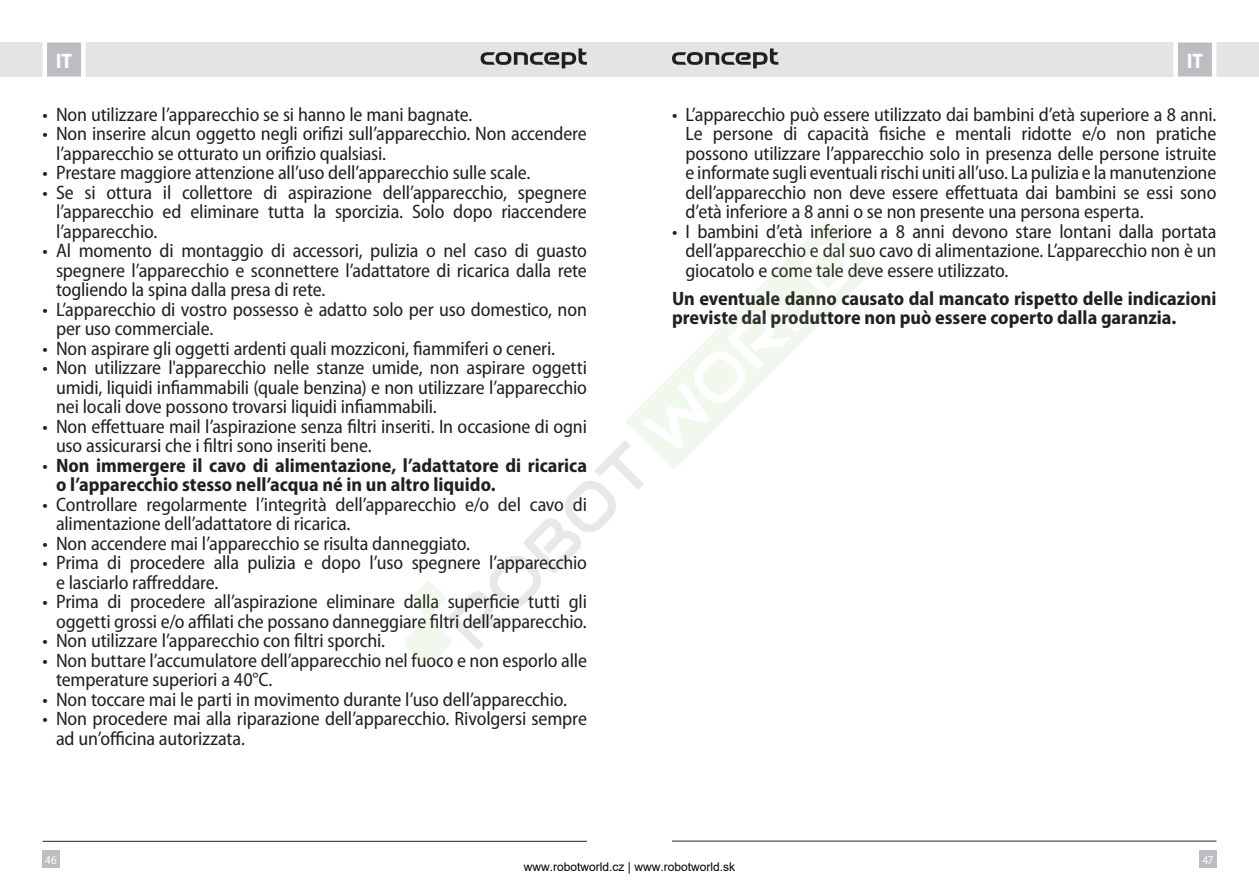
<style>
.page{position:relative;width:1259px;height:893px;background:#fff}
.page>*{position:absolute;margin:0;border:0;box-sizing:border-box;transform-origin:0 0}
.t1{font:700 semi-condensed 21px "Myriad Pro";color:#fff}
.t2{font:semi-condensed 19.5px/19.5px "Myriad Pro";letter-spacing:-.01em;color:#231f20}
.t3{font:700 semi-condensed 19.5px/19.5px "Myriad Pro";color:#231f20}
.t4{font:12px "Arial";color:#000}
.t5{font:semi-condensed 12px "Myriad Pro";color:#fff}
.s1{font-weight:400}
</style>
<div class="page">
<div style="left:629px;top:43px;width:630px;height:34px;background:#e4e4e4"></div>
<div style="left:0;top:43px;width:629px;height:34px;background:#e4e4e4"></div>
<div style="left:43px;top:850px;width:17px;height:17px;background:#bcbdc0"></div>
<div style="left:1199px;top:850px;width:17px;height:17px;background:#bcbdc0"></div>
<svg style="left:1171px;top:42px;width:47px;height:35px;background:#cdced0"></svg>
<svg style="left:40px;top:42px;width:48px;height:35px;background:#ceced0"></svg>
<hr style="left:672px;top:841px;width:544px;height:1px;background:#231f20">
<hr style="left:43px;top:841px;width:544px;height:1px;background:#231f20">
<svg style="left:480px;top:48px;width:107px;height:20px"></svg>
<svg style="left:672px;top:48px;width:106px;height:20px"></svg>
<svg style="left:810px;top:220px;width:65px;height:63px"></svg>
<svg style="left:404px;top:237px;width:456px;height:429px"></svg>
<p class="t1" style="left:56px;top:50px;width:18px">IT</p>
<p class="t1" style="left:1186px;top:50px;width:18px">IT</p>
<p class="t2" style="left:43px;top:105px;width:431px">• Non utilizzare l’apparecchio se si hanno le mani bagnate.</p>
<p class="t2" style="left:56px;top:125px;width:532px;text-indent:-13px">• Non inserire alcun oggetto negli orifizi sull’apparecchio. Non accendere l’apparecchio se otturato un orifizio qualsiasi.</p>
<p class="t2" style="left:43px;top:164px;width:489px">• Prestare maggiore attenzione all’uso dell’apparecchio sulle scale.</p>
<p class="t2" style="left:56px;top:183px;width:532px;text-align:justify;text-indent:-14px">• Se si ottura il collettore di aspirazione dell’apparecchio, spegnere l’apparecchio ed eliminare tutta la sporcizia. Solo dopo riaccendere l’apparecchio.</p>
<p class="t2" style="left:56px;top:242px;width:532px;text-align:justify;text-indent:-13px">• Al momento di montaggio di accessori, pulizia o nel caso di guasto spegnere l’apparecchio e sconnettere l’adattatore di ricarica dalla rete togliendo la spina dalla presa di rete.</p>
<p class="t2" style="left:56px;top:300px;width:532px;text-indent:-13px">• L’apparecchio di vostro possesso è adatto solo per uso domestico, non per uso commerciale.</p>
<p class="t2" style="left:43px;top:339px;width:514px">• Non aspirare gli oggetti ardenti quali mozziconi, fiammiferi o ceneri.</p>
<p class="t2" style="left:56px;top:359px;width:532px;text-align:justify;text-indent:-13px">• Non utilizzare l'apparecchio nelle stanze umide, non aspirare oggetti umidi, liquidi infiammabili (quale benzina) e non utilizzare l’apparecchio nei locali dove possono trovarsi liquidi infiammabili.</p>
<p class="t2" style="left:56px;top:417px;width:532px;text-indent:-13px">• Non effettuare mail l’aspirazione senza filtri inseriti. In occasione di ogni uso assicurarsi che i filtri sono inseriti bene.</p>
<p class="t3" style="left:56px;top:456px;width:532px;text-indent:-13px"><span class="s1">•</span> Non immergere il cavo di alimentazione, l’adattatore di ricarica o l’apparecchio stesso nell’acqua né in un altro liquido.</p>
<p class="t2" style="left:56px;top:495px;width:532px;text-indent:-13px">• Controllare regolarmente l’integrità dell’apparecchio e/o del cavo di alimentazione dell’adattatore di ricarica.</p>
<p class="t2" style="left:43px;top:534px;width:429px">• Non accendere mai l’apparecchio se risulta danneggiato.</p>
<p class="t2" style="left:56px;top:554px;width:532px;text-indent:-13px">• Prima di procedere alla pulizia e dopo l’uso spegnere l’apparecchio e lasciarlo raffreddare.</p>
<p class="t2" style="left:43px;top:593px;width:546px;text-align:right">• Prima di procedere all’aspirazione eliminare dalla superficie tutti gli oggetti grossi e/o affilati che possano danneggiare filtri dell’apparecchio.</p>
<p class="t2" style="left:43px;top:632px;width:344px">• Non utilizzare l’apparecchio con filtri sporchi.</p>
<p class="t2" style="left:56px;top:651px;width:532px;text-indent:-13px">• Non buttare l’accumulatore dell’apparecchio nel fuoco e non esporlo alle temperature superiori a 40°C.</p>
<p class="t2" style="left:43px;top:690px;width:526px">• Non toccare mai le parti in movimento durante l’uso dell’apparecchio.</p>
<p class="t2" style="left:56px;top:710px;width:532px;text-indent:-13px">• Non procedere mai alla riparazione dell’apparecchio. Rivolgersi sempre ad un’officina autorizzata.</p>
<p class="t2" style="left:685px;top:105px;width:532px;text-align:justify;text-indent:-13px">• L’apparecchio può essere utilizzato dai bambini d’età superiore a 8 anni.<br>Le persone di capacità fisiche e mentali ridotte e/o non pratiche possono utilizzare l’apparecchio solo in presenza delle persone istruite e informate sugli eventuali rischi uniti all’uso. La pulizia e la manutenzione dell’apparecchio non deve essere effettuata dai bambini se essi sono d’età inferiore a 8 anni o se non presente una persona esperta.</p>
<p class="t2" style="left:685px;top:222px;width:532px;text-align:justify;text-indent:-13px">• I bambini d’età inferiore a 8 anni devono stare lontani dalla portata dell’apparecchio e dal suo cavo di alimentazione. L’apparecchio non è un giocatolo e come tale deve essere utilizzato.</p>
<p class="t3" style="left:672px;top:289px;width:546px">Un eventuale danno causato dal mancato rispetto delle indicazioni previste dal produttore non può essere coperto dalla garanzia.</p>
<p class="t5" style="left:45px;top:853px;width:13px">46</p>
<p class="t5" style="left:1202px;top:853px;width:13px">47</p>
<p class="t4" style="left:524px;top:859px;width:213px">www.robotworld.cz | www.robotworld.sk</p>
</div>
